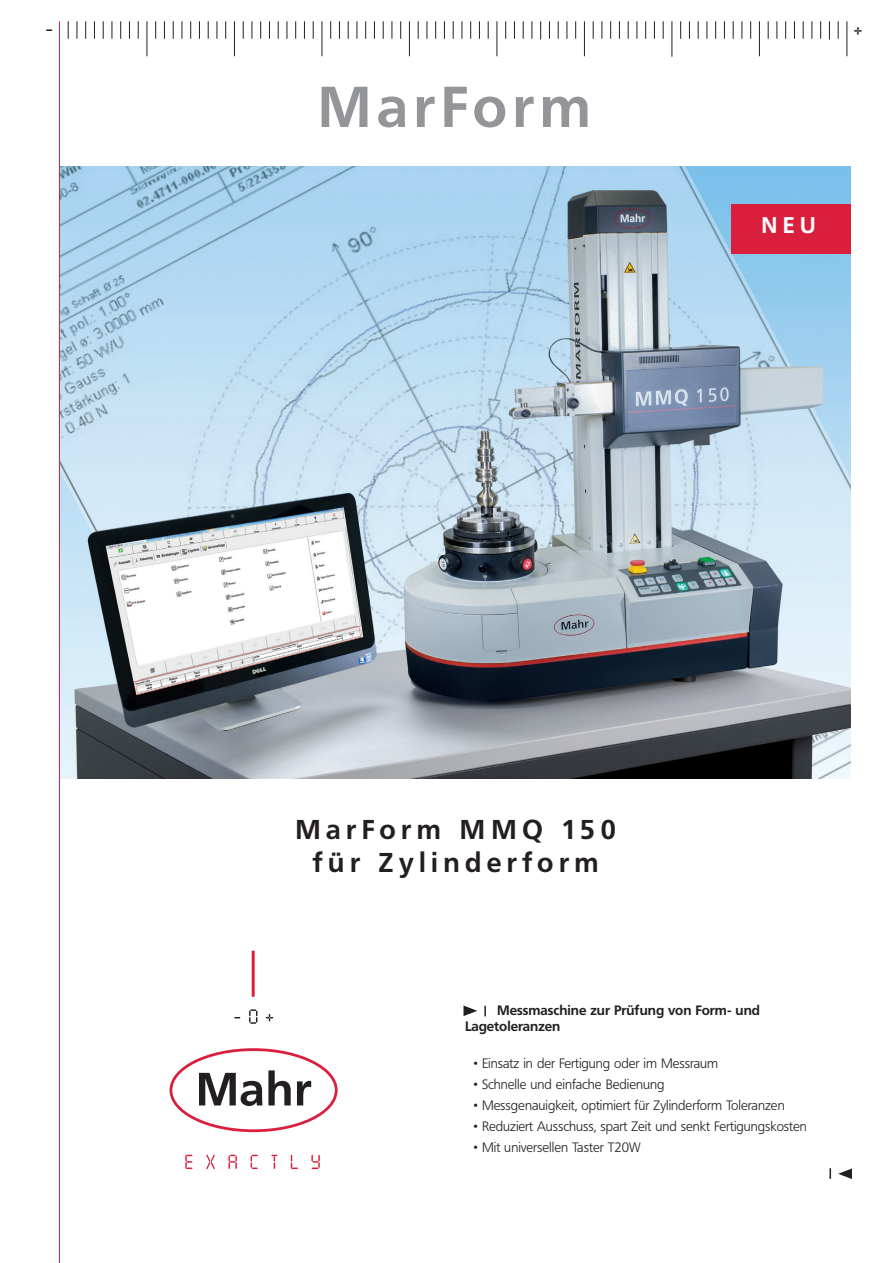
<style>
.page{position:relative;width:893px;height:1263px;background:#fff}
.page>*{position:absolute;margin:0;border:0;box-sizing:border-box;transform-origin:0 0}
.t1{font:700 57px "Frutiger BQ";letter-spacing:.1em;color:#939598}
.t2{font:700 27px/32.4px "Frutiger BQ";letter-spacing:.2em;color:#231f20;text-align:center}
.t3{font:700 22.5px "Frutiger BQ";color:#fff}
.t4{font:18.45px "Digital ICG";color:#231f20}
.t5{font:300 13.5px "Frutiger BQ";color:#231f20}
.t6{font:700 13.5px/16.2px "Frutiger BQ";color:#231f20}
</style>
<div class="page">
<svg style="left:185px;top:1155px;width:8px;height:14px"></svg>
<svg style="left:206px;top:1155px;width:9px;height:14px"></svg>
<svg style="left:228px;top:1155px;width:9px;height:14px"></svg>
<svg style="left:251px;top:1155px;width:7px;height:14px"></svg>
<svg style="left:271px;top:1155px;width:7px;height:14px"></svg>
<svg style="left:291px;top:1155px;width:7px;height:14px"></svg>
<svg style="left:311px;top:1155px;width:9px;height:14px"></svg>
<div style="left:170px;top:1048px;width:168px;height:84px;border:3px solid #da1f3d;border-radius:50%"></div>
<svg style="left:199px;top:1070px;width:112px;height:36px"></svg>
<svg style="left:249px;top:1009px;width:8px;height:15px"></svg>
<hr style="left:252px;top:951px;width:3px;height:46px;background:#da1f3d">
<svg style="left:266px;top:1014px;width:7px;height:7px"></svg>
<svg style="left:838px;top:1168px;width:14px;height:11px"></svg>
<svg style="left:829px;top:1168px;width:2px;height:11px"></svg>
<svg style="left:463px;top:1005px;width:14px;height:11px"></svg>
<svg style="left:484px;top:1006px;width:2px;height:10px"></svg>
<img style="left:60px;top:166px;width:790px;height:612px">
<div style="left:731px;top:204px;width:119px;height:50px;background:#da1f3d"></div>
<svg style="left:68px;top:21px;width:1px;height:18px"></svg>
<svg style="left:77px;top:21px;width:1px;height:18px"></svg>
<svg style="left:85px;top:21px;width:1px;height:18px"></svg>
<svg style="left:94px;top:21px;width:1px;height:18px"></svg>
<svg style="left:103px;top:21px;width:1px;height:18px"></svg>
<svg style="left:112px;top:21px;width:1px;height:18px"></svg>
<svg style="left:120px;top:21px;width:1px;height:18px"></svg>
<svg style="left:129px;top:21px;width:1px;height:18px"></svg>
<svg style="left:138px;top:21px;width:1px;height:18px"></svg>
<hr style="left:147px;top:21px;width:1px;height:35px;background:#231f20">
<svg style="left:164px;top:21px;width:1px;height:18px"></svg>
<svg style="left:173px;top:21px;width:1px;height:18px"></svg>
<svg style="left:182px;top:21px;width:1px;height:18px"></svg>
<svg style="left:190px;top:21px;width:1px;height:18px"></svg>
<svg style="left:199px;top:21px;width:1px;height:18px"></svg>
<svg style="left:208px;top:21px;width:1px;height:18px"></svg>
<svg style="left:217px;top:21px;width:1px;height:18px"></svg>
<svg style="left:225px;top:21px;width:1px;height:18px"></svg>
<hr style="left:234px;top:21px;width:1px;height:35px;background:#231f20">
<svg style="left:243px;top:21px;width:1px;height:18px"></svg>
<svg style="left:260px;top:21px;width:1px;height:18px"></svg>
<svg style="left:269px;top:21px;width:1px;height:18px"></svg>
<svg style="left:278px;top:21px;width:1px;height:18px"></svg>
<svg style="left:287px;top:21px;width:1px;height:18px"></svg>
<svg style="left:295px;top:21px;width:1px;height:18px"></svg>
<svg style="left:304px;top:21px;width:1px;height:18px"></svg>
<svg style="left:313px;top:21px;width:1px;height:18px"></svg>
<hr style="left:322px;top:21px;width:1px;height:35px;background:#231f20">
<svg style="left:330px;top:21px;width:1px;height:18px"></svg>
<svg style="left:339px;top:21px;width:1px;height:18px"></svg>
<svg style="left:357px;top:21px;width:1px;height:18px"></svg>
<svg style="left:365px;top:21px;width:1px;height:18px"></svg>
<svg style="left:374px;top:21px;width:1px;height:18px"></svg>
<svg style="left:383px;top:21px;width:1px;height:18px"></svg>
<svg style="left:392px;top:21px;width:1px;height:18px"></svg>
<svg style="left:400px;top:21px;width:1px;height:18px"></svg>
<hr style="left:409px;top:21px;width:1px;height:35px;background:#231f20">
<svg style="left:418px;top:21px;width:1px;height:18px"></svg>
<svg style="left:427px;top:21px;width:1px;height:18px"></svg>
<svg style="left:435px;top:21px;width:1px;height:18px"></svg>
<svg style="left:453px;top:21px;width:1px;height:18px"></svg>
<svg style="left:462px;top:21px;width:1px;height:18px"></svg>
<svg style="left:470px;top:21px;width:1px;height:18px"></svg>
<svg style="left:479px;top:21px;width:1px;height:18px"></svg>
<svg style="left:488px;top:21px;width:1px;height:18px"></svg>
<hr style="left:497px;top:21px;width:1px;height:35px;background:#231f20">
<svg style="left:505px;top:21px;width:1px;height:18px"></svg>
<svg style="left:514px;top:21px;width:1px;height:18px"></svg>
<svg style="left:523px;top:21px;width:1px;height:18px"></svg>
<svg style="left:532px;top:21px;width:1px;height:18px"></svg>
<svg style="left:549px;top:21px;width:1px;height:18px"></svg>
<svg style="left:558px;top:21px;width:1px;height:18px"></svg>
<svg style="left:567px;top:21px;width:1px;height:18px"></svg>
<svg style="left:575px;top:21px;width:1px;height:18px"></svg>
<hr style="left:584px;top:21px;width:1px;height:35px;background:#231f20">
<svg style="left:593px;top:21px;width:1px;height:18px"></svg>
<svg style="left:602px;top:21px;width:1px;height:18px"></svg>
<svg style="left:610px;top:21px;width:1px;height:18px"></svg>
<svg style="left:619px;top:21px;width:1px;height:18px"></svg>
<svg style="left:628px;top:21px;width:1px;height:18px"></svg>
<svg style="left:645px;top:21px;width:1px;height:18px"></svg>
<svg style="left:654px;top:21px;width:1px;height:18px"></svg>
<svg style="left:663px;top:21px;width:1px;height:18px"></svg>
<hr style="left:672px;top:21px;width:1px;height:36px;background:#231f20">
<svg style="left:680px;top:21px;width:1px;height:18px"></svg>
<svg style="left:689px;top:21px;width:1px;height:18px"></svg>
<svg style="left:698px;top:21px;width:1px;height:18px"></svg>
<svg style="left:707px;top:21px;width:1px;height:18px"></svg>
<svg style="left:715px;top:21px;width:1px;height:18px"></svg>
<svg style="left:724px;top:21px;width:1px;height:18px"></svg>
<svg style="left:742px;top:21px;width:1px;height:18px"></svg>
<svg style="left:750px;top:21px;width:1px;height:18px"></svg>
<hr style="left:759px;top:21px;width:1px;height:35px;background:#231f20">
<svg style="left:768px;top:21px;width:1px;height:18px"></svg>
<svg style="left:777px;top:21px;width:1px;height:18px"></svg>
<svg style="left:785px;top:21px;width:1px;height:18px"></svg>
<svg style="left:794px;top:21px;width:1px;height:18px"></svg>
<svg style="left:803px;top:21px;width:1px;height:18px"></svg>
<svg style="left:812px;top:21px;width:1px;height:18px"></svg>
<svg style="left:820px;top:21px;width:1px;height:18px"></svg>
<svg style="left:838px;top:21px;width:1px;height:18px"></svg>
<hr style="left:847px;top:21px;width:1px;height:35px;background:#231f20">
<svg style="left:155px;top:21px;width:1px;height:18px"></svg>
<svg style="left:252px;top:21px;width:1px;height:18px"></svg>
<svg style="left:348px;top:21px;width:1px;height:18px"></svg>
<svg style="left:444px;top:21px;width:1px;height:18px"></svg>
<svg style="left:540px;top:21px;width:1px;height:18px"></svg>
<svg style="left:637px;top:21px;width:1px;height:18px"></svg>
<svg style="left:733px;top:21px;width:1px;height:18px"></svg>
<svg style="left:829px;top:21px;width:1px;height:18px"></svg>
<hr style="left:59px;top:21px;width:1px;height:1242px;background:#da1f3d">
<h3 class="t4" style="left:45px;top:17px;width:10px">-</h3>
<h3 class="t4" style="left:853px;top:18px;width:11px">+</h3>
<h1 class="t1" style="left:318px;top:73px;width:274px">MarForm</h1>
<h3 class="t3" style="left:761px;top:212px;width:56px">NEU</h3>
<h2 class="t2" style="left:295px;top:814px;width:322px">MarForm MMQ 150 für Zylinderform</h2>
<p class="t6" style="left:465px;top:1002px;width:297px;text-indent:32px">Messmaschine zur Prüfung von Form- und<br>Lagetoleranzen</p>
<p class="t5" style="left:473px;top:1056px;width:246px">• Einsatz in der Fertigung oder im Messraum</p>
<p class="t5" style="left:473px;top:1077px;width:193px">• Schnelle und einfache Bedienung</p>
<p class="t5" style="left:473px;top:1098px;width:313px">• Messgenauigkeit, optimiert für Zylinderform Toleranzen</p>
<p class="t5" style="left:473px;top:1119px;width:335px">• Reduziert Ausschuss, spart Zeit und senkt Fertigungskosten</p>
<p class="t5" style="left:473px;top:1140px;width:169px">• Mit universellen Taster T20W</p>
</div>
